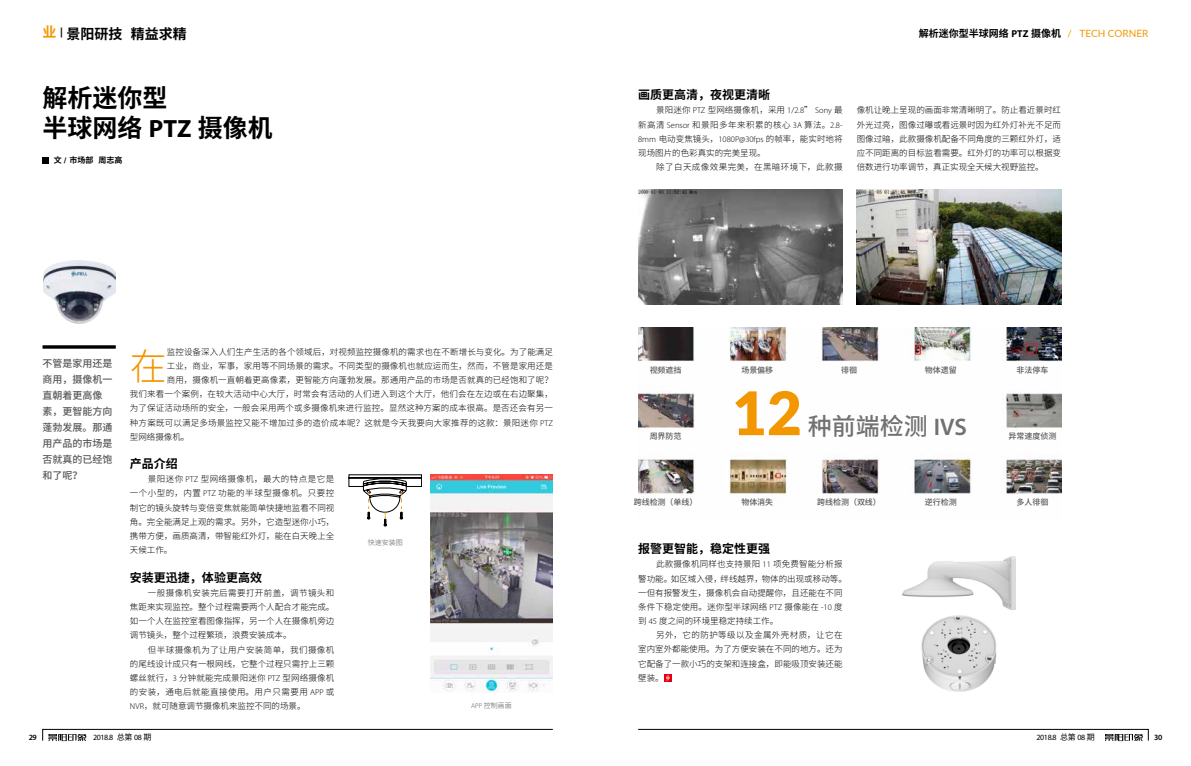
<style>
.page{position:relative;width:1191px;height:766px;background:#fff}
.page>*{position:absolute;margin:0;border:0;box-sizing:border-box;transform-origin:0 0}
.t1{font:900 60px "Lato";color:#f39700}
.t2{font:300 36.8px "Source Han Sans CN";color:#f39700}
.t3{font:700 25px/30px "Source Han Sans CN";color:#000}
.t4{font:500 24px "Source Han Sans CN";color:#727171}
.t5{font:700 14px "Source Han Sans CN";color:#000}
.t6{font:700 12px "Source Han Sans CN";color:#000}
.t7{font:500 10px/16px "Source Han Sans CN";color:#595757}
.t8{font:700 10px "Source Han Sans CN";color:#000}
.t9{font:10px "Lato";color:#f39700}
.t10{font:300 8.5px/14.2px "Source Han Sans CN";letter-spacing:.01em;color:#000;text-align:justify}
.t11{font:300 8.5px "Source Han Sans CN";letter-spacing:.05em;color:#000}
.t12{font:500 8px "Source Han Sans CN";letter-spacing:-.005em;color:#595757}
.t13{font:8px "Myriad Pro";letter-spacing:-.05em;color:#000}
.t14{font:700 8px "Source Han Sans CN";color:#000}
.t15{font:600 8px "Myriad Pro";color:#000}
.t16{font:300 7px "Source Han Sans CN";letter-spacing:-.005em;color:#595757}
.s1{color:#f39700}
.s2{font-family:"Myriad Pro"}
.s3{font-family:"Myriad Pro";font-weight:600}
.s4{font-family:"Source Han Sans CN"}
</style>
<div class="page">
<svg style="left:43px;top:157px;width:6px;height:6px"></svg>
<img style="left:44px;top:261px;width:72px;height:62px">
<svg style="left:348px;top:474px;width:74px;height:52px"></svg>
<img style="left:430px;top:474px;width:123px;height:218px">
<hr style="left:43px;top:345px;width:73px;height:3px;background:#000">
<img style="left:638px;top:327px;width:423px;height:168px">
<div style="left:663px;top:673px;width:8px;height:8px;background:#e60012"></div>
<svg style="left:666px;top:674px;width:4px;height:7px"></svg>
<img style="left:638px;top:189px;width:204px;height:115px">
<img style="left:856px;top:189px;width:205px;height:115px">
<img style="left:921px;top:609px;width:95px;height:83px">
<img style="left:902px;top:556px;width:113px;height:53px">
<svg style="left:42px;top:729px;width:511px;height:11px"></svg>
<svg style="left:638px;top:729px;width:510px;height:11px"></svg>
<h3 class="t5" style="left:43px;top:26px;width:146px"><span class="s1">业</span> <sup>|</sup> 景阳研技 精益求精</h3>
<h3 class="t3" style="left:43px;top:83px;width:232px">解析迷你型<br>半球网络 <span class="s2">PTZ</span> 摄像机</h3>
<p class="t14" style="left:54px;top:156px;width:70px">文 <span class="s2">/</span> 市场部 周志高</p>
<p class="t7" style="left:43px;top:355px;width:72px">不管是家用还是商用，摄像机一直朝着更高像素，更智能方向蓬勃发展。那通用产品的市场是否就真的已经饱和了呢？</p>
<h2 class="t2" style="left:130px;top:345px;width:38px">在</h2>
<p class="t10" style="left:167px;top:344px;width:388px">监控设备深入人们生产生活的各个领域后，对视频监控摄像机的需求也在不断增长与变化。为了能满足</p>
<p class="t10" style="left:167px;top:358px;width:388px">工业，商业，军事，家用等不同场景的需求。不同类型的摄像机也就应运而生，然而，不管是家用还是</p>
<p class="t10" style="left:167px;top:373px;width:387px">商用，摄像机一直朝着更高像素，更智能方向蓬勃发展。那通用产品的市场是否就真的已经饱和了呢？</p>
<p class="t10" style="left:130px;top:387px;width:424px">我们来看一个案例，在较大活动中心大厅，时常会有活动的人们进入到这个大厅，他们会在左边或在右边聚集，</p>
<p class="t10" style="left:130px;top:401px;width:424px">为了保证活动场所的安全，一般会采用两个或多摄像机来进行监控。显然这种方案的成本很高。是否还会有另一</p>
<p class="t10" style="left:130px;top:415px;width:424px">种方案既可以满足多场景监控又能不增加过多的造价成本呢？这就是今天我要向大家推荐的这款：景阳迷你 <span class="s2">PTZ</span></p>
<p class="t10" style="left:130px;top:429px;width:61px">型网络摄像机。</p>
<h3 class="t6" style="left:130px;top:457px;width:49px">产品介绍</h3>
<p class="t10" style="left:130px;top:472px;width:206px;text-indent:18px">景阳迷你 <span class="s2">PTZ</span> 型网络摄像机，最大的特点是它是一个小型的，内置 <span class="s2">PTZ</span> 功能的半球型摄像机。只要控制它的镜头旋转与变倍变焦就能简单快捷地监看不同视角。完全能满足上观的需求。另外，它造型迷你小巧，携带方便，画质高清，带智能红外灯，能在白天晚上全天候工作。</p>
<h3 class="t6" style="left:130px;top:570px;width:133px">安装更迅捷，体验更高效</h3>
<p class="t10" style="left:130px;top:585px;width:206px;text-indent:18px">一般摄像机安装完后需要打开前盖，调节镜头和焦距来实现监控。整个过程需要两个人配合才能完成。如一个人在监控室看图像指挥，另一个人在摄像机旁边调节镜头，整个过程繁琐，浪费安装成本。</p>
<p class="t10" style="left:130px;top:642px;width:206px;text-indent:18px">但半球摄像机为了让用户安装简单，我们摄像机的尾线设计成只有一根网线，它整个过程只需拧上三颗螺丝就行，<span class="s2">3</span> 分钟就能完成景阳迷你 <span class="s2">PTZ</span> 型网络摄像机的安装，通电后就能直接使用。用户只需要用 <span class="s2">APP</span> 或<span class="s2">NVR</span>，就可随意调节摄像机来监控不同的场景。</p>
<p class="t16" style="left:368px;top:538px;width:36px">快速安装图</p>
<p class="t16" style="left:471px;top:701px;width:42px"><span class="s2">APP</span> 控制画面</p>
<p class="t8" style="left:919px;top:28px;width:144px">解析迷你型半球网络 <span class="s2">PTZ</span> 摄像机</p>
<p class="t9" style="left:1067px;top:26px;width:82px">/ TECH CORNER</p>
<h3 class="t6" style="left:638px;top:88px;width:133px">画质更高清，夜视更清晰</h3>
<p class="t10" style="left:638px;top:103px;width:206px;text-indent:18px">景阳迷你 <span class="s2">PTZ</span> 型网络摄像机，采用 <span class="s2">1/2.8</span>” <span class="s2">Sony</span> 最新高清 <span class="s2">Sensor</span> 和景阳多年来积累的核心 <span class="s2">3A</span> 算法。<span class="s2">2.8- 8mm</span> 电动变焦镜头，<span class="s2">1080P@30fps</span> 的帧率，能实时地将现场图片的色彩真实的完美呈现。</p>
<p class="t11" style="left:656px;top:162px;width:188px">除了白天成像效果完美，在黑暗环境下，此款摄</p>
<p class="t10" style="left:856px;top:103px;width:206px">像机让晚上呈现的画面非常清晰明了。防止看近景时红外光过亮，图像过曝或看远景时因为红外灯补光不足而图像过暗，此款摄像机配备不同角度的三颗红外灯，适应不同距离的目标监看需要。红外灯的功率可以根据变倍数进行功率调节，真正实现全天候大视野监控。</p>
<p class="t12" style="left:649px;top:365px;width:33px">视频遮挡</p>
<p class="t12" style="left:741px;top:365px;width:33px">场景偏移</p>
<p class="t12" style="left:841px;top:365px;width:17px">徘徊</p>
<p class="t12" style="left:924px;top:365px;width:33px">物体遗留</p>
<p class="t12" style="left:1016px;top:365px;width:33px">非法停车</p>
<p class="t12" style="left:649px;top:431px;width:33px">周界防范</p>
<h1 class="t1" style="left:732px;top:368px;width:71px">12</h1>
<h3 class="t4" style="left:808px;top:412px;width:161px">种前端检测 <span class="s3">IVS</span></h3>
<p class="t12" style="left:1008px;top:431px;width:49px">异常速度侦测</p>
<p class="t12" style="left:634px;top:497px;width:65px">跨线检测（单线）</p>
<p class="t12" style="left:741px;top:497px;width:33px">物体消失</p>
<p class="t12" style="left:817px;top:497px;width:65px">跨线检测（双线）</p>
<p class="t12" style="left:924px;top:497px;width:33px">逆行检测</p>
<p class="t12" style="left:1016px;top:497px;width:33px">多人徘徊</p>
<h3 class="t6" style="left:638px;top:542px;width:133px">报警更智能，稳定性更强</h3>
<p class="t10" style="left:638px;top:557px;width:210px;text-align:left;text-indent:18px">此款摄像机同样也支持景阳 <span class="s2">11</span> 项免费智能分析报警功能。如区域入侵，绊线越界，物体的出现或移动等。一但有报警发生，摄像机会自动提醒你，且还能在不同条件下稳定使用。迷你型半球网络 <span class="s2">PTZ</span> 摄像能在 <span class="s2">-10</span> 度到 <span class="s2">45</span> 度之间的环境里稳定持续工作。</p>
<p class="t10" style="left:638px;top:628px;width:206px;text-indent:18px">另外，它的防护等级以及金属外壳材质，让它在室内室外都能使用。为了方便安装在不同的地方。还为它配备了一款小巧的支架和连接盒，即能吸顶安装还能壁装。</p>
<p class="t15" style="left:29px;top:732px;width:10px">29</p>
<p class="t13" style="left:93px;top:732px;width:60px">2018.8 <span class="s4">总第</span> 08 <span class="s4">期</span></p>
<p class="t13" style="left:1036px;top:732px;width:60px">2018.8 <span class="s4">总第</span> 08 <span class="s4">期</span></p>
<p class="t15" style="left:1154px;top:732px;width:10px">30</p>
</div>
